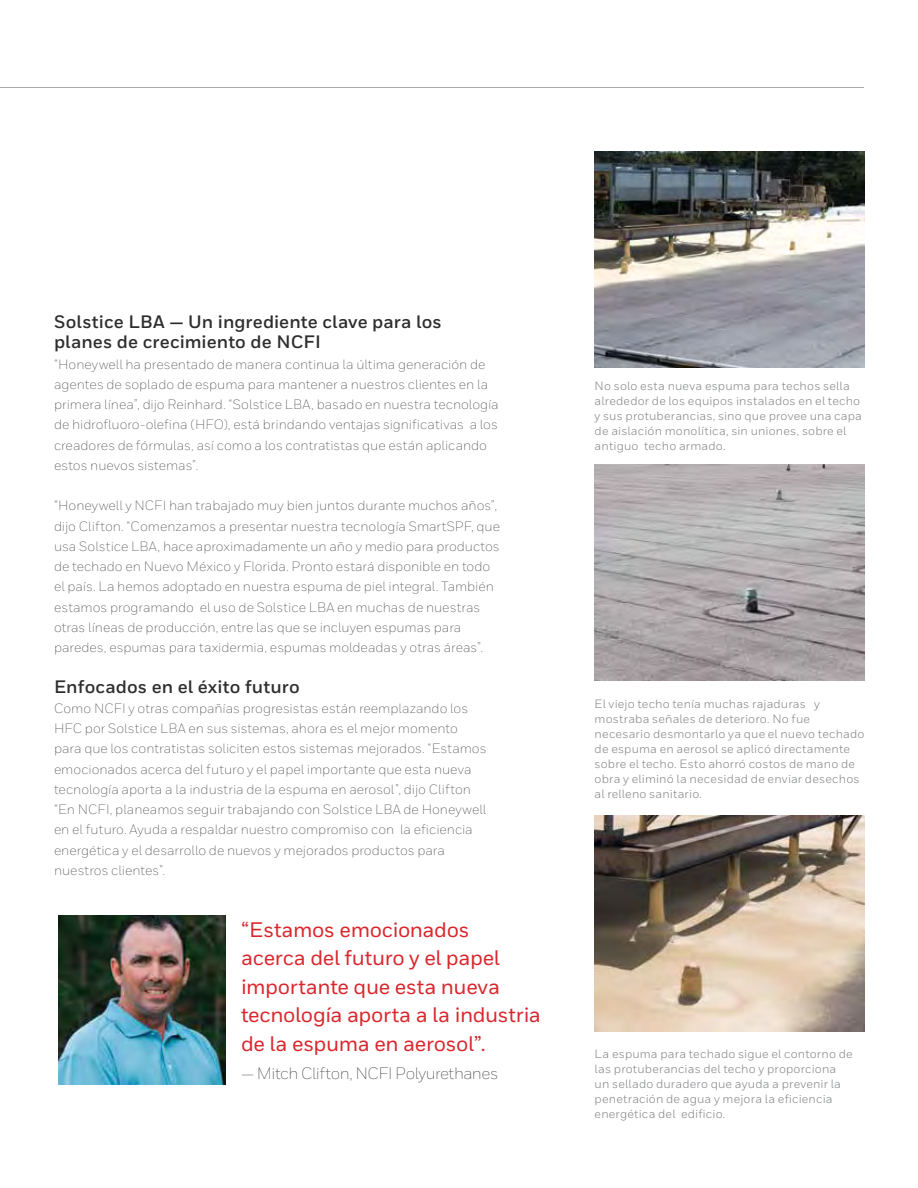
<style>
.page{position:relative;width:918px;height:1188px;background:#fff}
.page>*{position:absolute;margin:0;border:0;box-sizing:border-box;transform-origin:0 0}
.t1{font:500 21px/28.5px "Honeywell Sans";letter-spacing:-.015em;color:#d9272d}
.t2{font:700 18px/20.2px "Honeywell Sans";letter-spacing:.005em;color:#2e2e2f}
.t3{font:300 16.5px "Honeywell Sans";letter-spacing:-.03em;color:#414042}
.t4{font:300 13.5px/20.2px "Honeywell Sans";color:#414042}
.t5{font:12px/15px "Honeywell Sans";letter-spacing:.015em;color:#808285}
</style>
<div class="page">
<hr style="left:0;top:87px;width:864px;height:1px;background:#a7a9ab">
<img style="left:595px;top:465px;width:270px;height:216px">
<img style="left:595px;top:815px;width:270px;height:216px">
<img style="left:595px;top:151px;width:270px;height:216px">
<img style="left:59px;top:916px;width:167px;height:169px">
<h2 class="t2" style="left:54px;top:312px;width:389px">Solstice LBA — Un ingrediente clave para los planes de crecimiento de NCFI</h2>
<p class="t4" style="left:54px;top:354px;width:446px">“Honeywell ha presentado de manera continua la última generación de agentes de soplado de espuma para mantener a nuestros clientes en la primera línea”, dijo Reinhard. “Solstice LBA, basado en nuestra tecnología de hidrofluoro-olefina (HFO), está brindando ventajas significativas a los creadores de fórmulas, así como a los contratistas que están aplicando estos nuevos sistemas”.</p>
<p class="t4" style="left:54px;top:496px;width:447px">“Honeywell y NCFI han trabajado muy bien juntos durante muchos años”, dijo Clifton. “Comenzamos a presentar nuestra tecnología SmartSPF, que usa Solstice LBA, hace aproximadamente un año y medio para productos de techado en Nuevo México y Florida. Pronto estará disponible en todo el país. La hemos adoptado en nuestra espuma de piel integral. También estamos programando el uso de Solstice LBA en muchas de nuestras otras líneas de producción, entre las que se incluyen espumas para paredes, espumas para taxidermia, espumas moldeadas y otras áreas”.</p>
<h2 class="t2" style="left:54px;top:677px;width:247px">Enfocados en el éxito futuro</h2>
<p class="t4" style="left:54px;top:698px;width:434px">Como NCFI y otras compañías progresistas están reemplazando los HFC por Solstice LBA en sus sistemas, ahora es el mejor momento para que los contratistas soliciten estos sistemas mejorados. “Estamos emocionados acerca del futuro y el papel importante que esta nueva tecnología aporta a la industria de la espuma en aerosol”, dijo Clifton “En NCFI, planeamos seguir trabajando con Solstice LBA de Honeywell en el futuro. Ayuda a respaldar nuestro compromiso con la eficiencia energética y el desarrollo de nuevos y mejorados productos para nuestros clientes”.</p>
<h1 class="t1" style="left:241px;top:915px;width:301px">“Estamos emocionados<br>acerca del futuro y el papel importante que esta nueva tecnología aporta a la industria de la espuma en aerosol”.</h1>
<p class="t3" style="left:241px;top:1064px;width:259px">— Mitch Clifton, NCFI Polyurethanes</p>
<p class="t5" style="left:595px;top:378px;width:269px">No solo esta nueva espuma para techos sella alrededor de los equipos instalados en el techo y sus protuberancias, sino que provee una capa de aislación monolítica, sin uniones, sobre el antiguo techo armado.</p>
<p class="t5" style="left:595px;top:696px;width:271px">El viejo techo tenía muchas rajaduras y mostraba señales de deterioro. No fue necesario desmontarlo ya que el nuevo techado de espuma en aerosol se aplicó directamente sobre el techo. Esto ahorró costos de mano de obra y eliminó la necesidad de enviar desechos al relleno sanitario.</p>
<p class="t5" style="left:595px;top:1047px;width:260px">La espuma para techado sigue el contorno de las protuberancias del techo y proporciona un sellado duradero que ayuda a prevenir la penetración de agua y mejora la eficiencia energética del edificio.</p>
</div>
